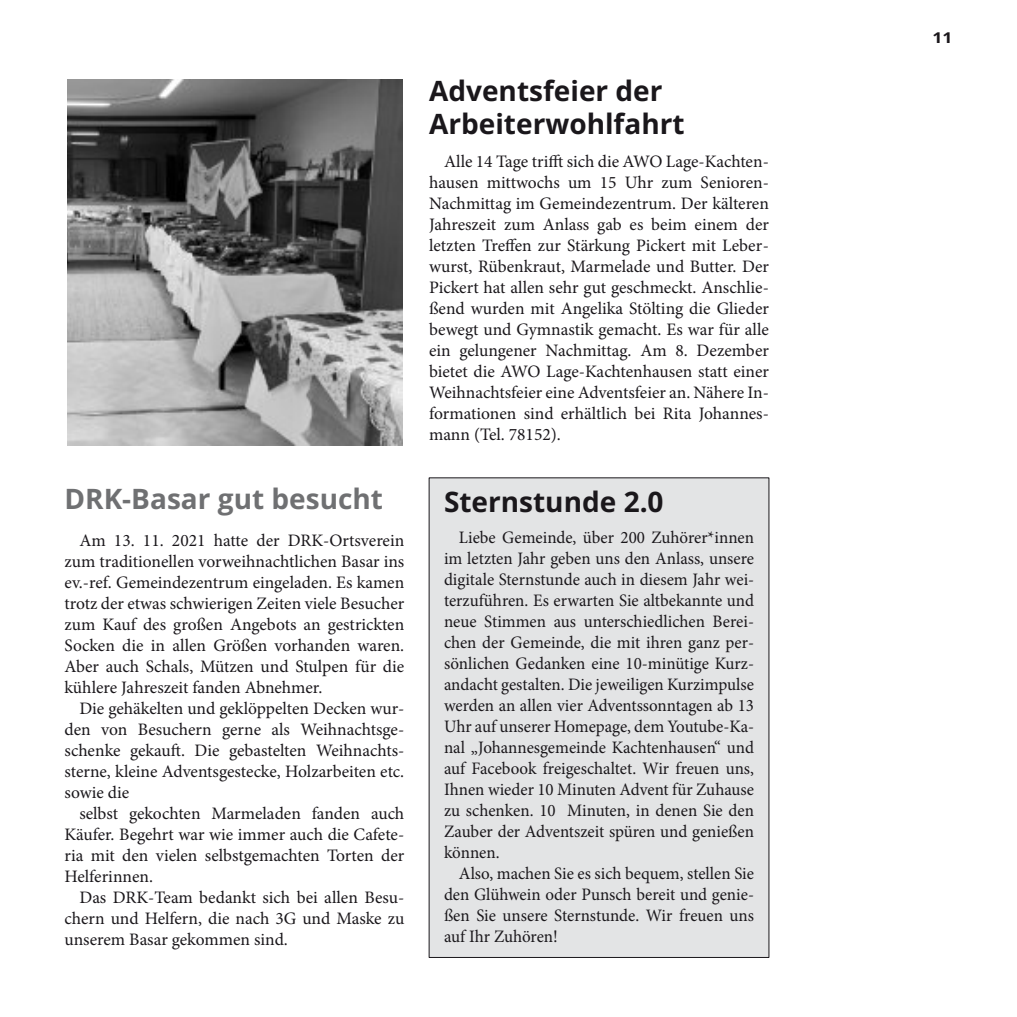
<style>
.page{position:relative;width:1017px;height:1017px;background:#fff}
.page>*{position:absolute;margin:0;border:0;box-sizing:border-box;transform-origin:0 0}
.t1{font:700 28px/33.2px "Open Sans";color:#1a171b}
.t2{font:700 28px "Open Sans";color:#6f7072}
.t3{font:17.5px/21px "Minion Pro";color:#1a171b;text-align:justify}
.t4{font:700 14.88px "Open Sans";color:#1a171b;scale:1.18 1}
</style>
<div class="page">
<div style="left:429px;top:478px;width:340px;height:480px;background:#e3e4e5"></div>
<img style="left:67px;top:80px;width:336px;height:365px">
<h1 class="t1" style="left:429px;top:74px;width:257px">Adventsfeier der<br>Arbeiterwohlfahrt</h1>
<p class="t3" style="left:429px;top:152px;width:341px;text-indent:15px">Alle 14 Tage trifft sich die AWO Lage-Kachten‐ hausen mittwochs um 15 Uhr zum Senioren-Nachmittag im Gemeindezentrum. Der kälteren Jahreszeit zum Anlass gab es beim einem der letzten Treffen zur Stärkung Pickert mit Leber‐ wurst, Rübenkraut, Marmelade und Butter. Der Pickert hat allen sehr gut geschmeckt. Anschlie‐ ßend wurden mit Angelika Stölting die Glieder bewegt und Gymnastik gemacht. Es war für alle ein gelungener Nachmittag. Am 8. Dezember bietet die AWO Lage-Kachtenhausen statt einer Weihnachtsfeier eine Adventsfeier an. Nähere In‐ formationen sind erhältlich bei Rita Johannes‐ mann (Tel. 78152).</p>
<h1 class="t2" style="left:64px;top:479px;width:320px">DRK-Basar gut besucht</h1>
<h1 class="t1" style="left:444px;top:485px;width:221px">Sternstunde 2.0</h1>
<p class="t3" style="left:444px;top:528px;width:312px;text-indent:15px">Liebe Gemeinde, über 200 Zuhörer*innen im letzten Jahr geben uns den Anlass, unsere digitale Sternstunde auch in diesem Jahr wei‐ terzuführen. Es erwarten Sie altbekannte und neue Stimmen aus unterschiedlichen Berei‐ chen der Gemeinde, die mit ihren ganz per‐ sönlichen Gedanken eine 10-minütige Kurz‐ andacht gestalten. Die jeweiligen Kurzimpulse werden an allen vier Adventssonntagen ab 13<br>Uhr auf unserer Homepage, dem Youtube-Ka‐ nal „Johannesgemeinde Kachtenhausen“ und auf Facebook freigeschaltet. Wir freuen uns, Ihnen wieder 10 Minuten Advent für Zuhause zu schenken. 10 Minuten, in denen Sie den Zauber der Adventszeit spüren und genießen können.</p>
<p class="t3" style="left:444px;top:864px;width:312px;text-indent:15px">Also, machen Sie es sich bequem, stellen Sie den Glühwein oder Punsch bereit und genie‐ ßen Sie unsere Sternstunde. Wir freuen uns auf Ihr Zuhören!</p>
<p class="t3" style="left:64px;top:531px;width:341px;text-indent:15px">Am 13. 11. 2021 hatte der DRK-Ortsverein zum traditionellen vorweihnachtlichen Basar ins ev.-ref. Gemeindezentrum eingeladen. Es kamen trotz der etwas schwierigen Zeiten viele Besucher zum Kauf des großen Angebots an gestrickten Socken die in allen Größen vorhanden waren.<br>Aber auch Schals, Mützen und Stulpen für die kühlere Jahreszeit fanden Abnehmer.</p>
<p class="t3" style="left:64px;top:699px;width:341px;text-indent:15px">Die gehäkelten und geklöppelten Decken wur‐ den von Besuchern gerne als Weihnachtsge‐ schenke gekauft. Die gebastelten Weihnachts‐ sterne, kleine Adventsgestecke, Holzarbeiten etc. sowie die</p>
<p class="t3" style="left:64px;top:804px;width:341px;text-indent:15px">selbst gekochten Marmeladen fanden auch Käufer. Begehrt war wie immer auch die Cafete‐ ria mit den vielen selbstgemachten Torten der Helferinnen.</p>
<p class="t3" style="left:64px;top:888px;width:341px;text-indent:15px">Das DRK-Team bedankt sich bei allen Besu‐ chern und Helfern, die nach 3G und Maske zu unserem Basar gekommen sind.</p>
<p class="t4" style="left:932px;top:27px;width:18px">11</p>
</div>
